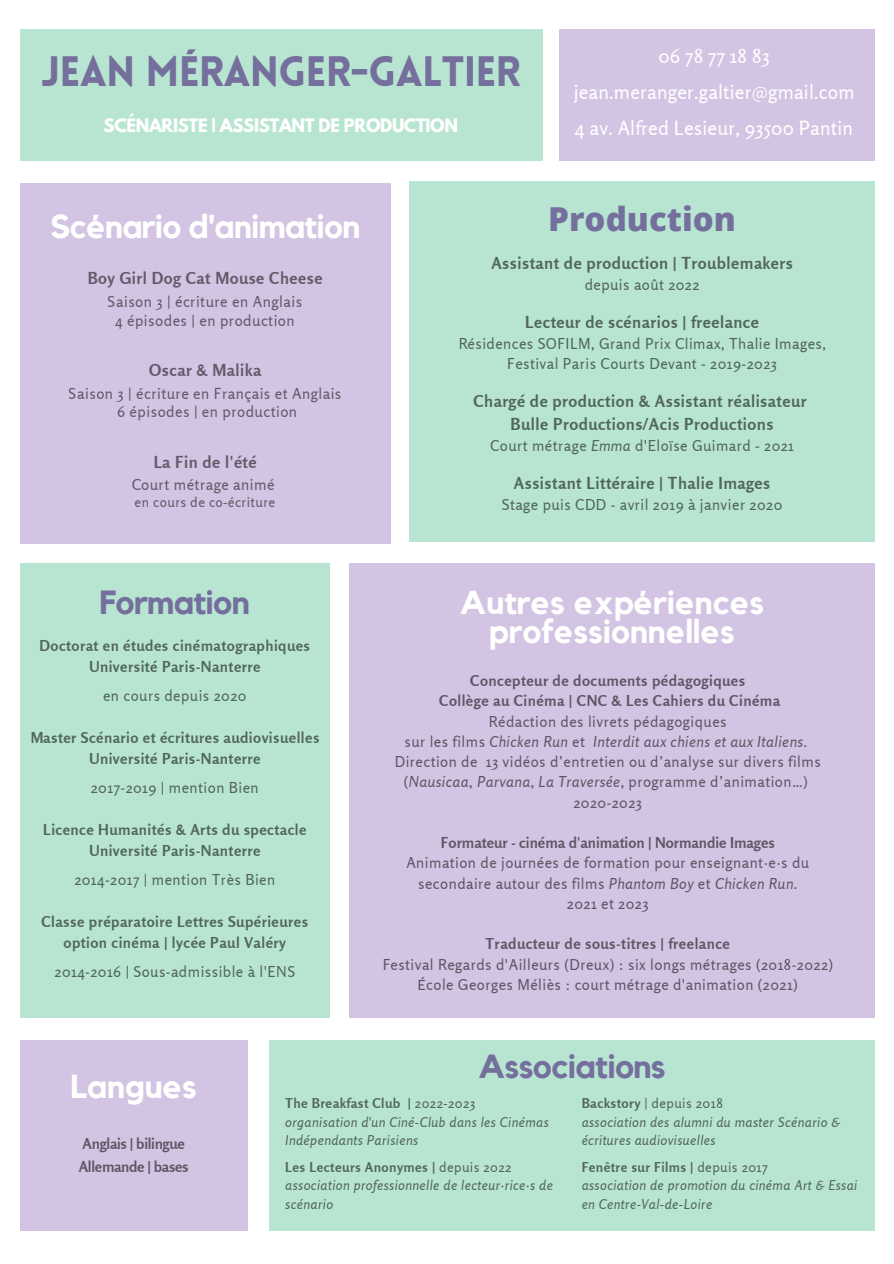
<style>
.page{position:relative;width:894px;height:1264px;background:#fff}
.page>*{position:absolute;margin:0;border:0;box-sizing:border-box;transform-origin:0 0}
.t1{font:900 41.55px "Lovelo";letter-spacing:-.02em;color:#756f9d}
.t2{font:700 33.3px "Kollektif";letter-spacing:-.02em;color:#756f9d}
.t3{font:700 33px/29.2px "Kollektif";color:#fff;text-align:center}
.t4{font:700 33px "Kollektif";letter-spacing:-.02em;color:#fff}
.t5{font:800 33px "Open Sans";color:#756f9d}
.t6{font:19.5px "Rosario";letter-spacing:.01em;color:#fff}
.t7{font:700 16.5px/23px "Rosario";letter-spacing:.03em;color:#000;text-align:center}
.t8{font:700 16.5px "League Spartan";letter-spacing:-.02em;color:#fff}
.t9{font:15.15px/18.6px "Rosario";letter-spacing:.03em;color:#000;text-align:center}
.t10{font:15px/20.2px "Rosario";letter-spacing:.03em;color:#000;text-align:center}
.t11{font:700 15px/21px "Rosario";letter-spacing:.03em;color:#000;text-align:center}
.t12{font:700 15px "Rosario";color:#000}
.t13{font:700 15px/22.5px "Rosario";letter-spacing:-.02em;color:#000}
.t14{font:13.65px "Rosario";letter-spacing:.03em;color:#000}
.t15{font:italic 13.5px/18.5px "Rosario";letter-spacing:.03em;color:#000}
.s1{font-style:italic}
.s2{font-weight:700;font-style:normal}
.s3{font-style:normal}
</style>
<div class="page">
<div style="left:20px;top:29px;width:522px;height:132px;background:#b8e5d1"></div>
<div style="left:559px;top:29px;width:315px;height:132px;background:#d3c4e3"></div>
<div style="left:409px;top:181px;width:465px;height:360px;background:#b8e5d1"></div>
<div style="left:20px;top:563px;width:309px;height:454px;background:#b8e5d1"></div>
<div style="left:349px;top:563px;width:525px;height:454px;background:#d3c4e3"></div>
<div style="left:20px;top:183px;width:370px;height:360px;background:#d3c4e3"></div>
<div style="left:20px;top:1040px;width:227px;height:190px;background:#d3c4e3"></div>
<div style="left:269px;top:1040px;width:606px;height:190px;background:#b8e5d1"></div>
<p class="t1" style="left:41px;top:55px;width:481px">JEAN MÉRANGER-GALTIER</p>
<p class="t8" style="left:104px;top:117px;width:356px">SCÉNARISTE | ASSISTANT DE PRODUCTION</p>
<p class="t6" style="left:658px;top:44px;width:113px">06 78 77 18 83</p>
<p class="t6" style="left:573px;top:80px;width:282px">jean.meranger.galtier@gmail.com</p>
<p class="t6" style="left:575px;top:116px;width:280px">4 av. Alfred Lesieur, 93500 Pantin</p>
<p class="t4" style="left:50px;top:211px;width:311px">Scénario d'animation</p>
<p class="t7" style="left:87px;top:267px;width:236px">Boy Girl Dog Cat Mouse Cheese</p>
<p class="t9" style="left:108px;top:292px;width:196px">Saison 3 | écriture en Anglais<br>4 épisodes | en production</p>
<p class="t7" style="left:149px;top:358px;width:113px">Oscar &amp; Malika</p>
<p class="t9" style="left:69px;top:384px;width:274px">Saison 3 | écriture en Français et Anglais<br>6 épisodes | en production</p>
<p class="t7" style="left:153px;top:450px;width:105px">La Fin de l'été</p>
<p class="t9" style="left:131px;top:475px;width:145px">Court métrage animé</p>
<p class="t14" style="left:134px;top:493px;width:142px">en cours de co-écriture</p>
<p class="t5" style="left:548px;top:196px;width:189px">Production</p>
<p class="t7" style="left:491px;top:251px;width:303px">Assistant de production | Troublemakers</p>
<p class="t10" style="left:584px;top:274px;width:116px">depuis août 2022</p>
<p class="t7" style="left:525px;top:310px;width:235px">Lecteur de scénarios | freelance</p>
<p class="t10" style="left:458px;top:333px;width:369px">Résidences SOFILM, Grand Prix Climax, Thalie Images,<br>Festival Paris Courts Devant - 2019-2023</p>
<p class="t7" style="left:473px;top:389px;width:334px">Chargé de production &amp; Assistant réalisateur<br>Bulle Productions/Acis Productions</p>
<p class="t10" style="left:490px;top:435px;width:305px">Court métrage <span class="s1">Emma</span> d'Eloïse Guimard - 2021</p>
<p class="t7" style="left:513px;top:471px;width:258px">Assistant Littéraire | Thalie Images</p>
<p class="t10" style="left:501px;top:494px;width:282px">Stage puis CDD - avril 2019 à janvier 2020</p>
<p class="t2" style="left:99px;top:587px;width:152px">Formation</p>
<p class="t11" style="left:40px;top:635px;width:272px">Doctorat en études cinématographiques<br>Université Paris-Nanterre</p>
<p class="t10" style="left:103px;top:685px;width:145px">en cours depuis 2020</p>
<p class="t11" style="left:30px;top:727px;width:291px">Master Scénario et écritures audiovisuelles<br>Université Paris-Nanterre</p>
<p class="t10" style="left:91px;top:777px;width:169px">2017-2019 | mention Bien</p>
<p class="t11" style="left:43px;top:819px;width:265px">Licence Humanités &amp; Arts du spectacle<br>Université Paris-Nanterre</p>
<p class="t10" style="left:74px;top:869px;width:202px">2014-2017 | mention Très Bien</p>
<p class="t11" style="left:41px;top:911px;width:268px">Classe préparatoire Lettres Supérieures option cinéma | lycée Paul Valéry</p>
<p class="t10" style="left:54px;top:961px;width:242px">2014-2016 | Sous-admissible à l'ENS</p>
<p class="t3" style="left:460px;top:589px;width:305px">Autres expériences professionnelles</p>
<p class="t11" style="left:439px;top:670px;width:342px;line-height:20.2px">Concepteur de documents pédagogiques<br>Collège au Cinéma | CNC &amp; Les Cahiers du Cinéma</p>
<p class="t10" style="left:394px;top:710px;width:427px">Rédaction des livrets pédagogiques<br>sur les films <span class="s1">Chicken Run</span> et <span class="s1">Interdit aux chiens et aux Italiens</span>.<br>Direction de 13 vidéos d’entretien ou d’analyse sur divers films (<span class="s1">Nausicaa</span>, <span class="s1">Parvana</span>, <span class="s1">La Traversée</span>, programme d’animation…)<br>2020-2023</p>
<p class="t12" style="left:441px;top:833px;width:335px">Formateur - cinéma d'animation | Normandie Images</p>
<p class="t10" style="left:406px;top:852px;width:404px">Animation de journées de formation pour enseignant·e·s du secondaire autour des films <span class="s1">Phantom Boy</span> et <span class="s1">Chicken Run</span>.<br>2021 et 2023</p>
<p class="t11" style="left:485px;top:933px;width:246px">Traducteur de sous-titres | freelance</p>
<p class="t10" style="left:382px;top:953px;width:452px">Festival Regards d'Ailleurs (Dreux) : six longs métrages (2018-2022)<br>École Georges Méliès : court métrage d'animation (2021)</p>
<p class="t3" style="left:71px;top:1072px;width:128px">Langues</p>
<p class="t13" style="left:79px;top:1132px;width:111px">Anglais | bilingue<br>Allemande | bases</p>
<p class="t2" style="left:478px;top:1050px;width:189px">Associations</p>
<p class="t15" style="left:581px;top:1093px;width:260px"><span class="s2">Backstory</span> <span class="s3">| depuis 2018<br></span>association des alumni du master Scénario &amp; écritures audiovisuelles</p>
<p class="t15" style="left:581px;top:1157px;width:277px"><span class="s2">Fenêtre sur Films |</span> <span class="s3">depuis 2017<br></span>association de promotion du cinéma Art &amp; Essai en Centre-Val-de-Loire</p>
<p class="t15" style="left:285px;top:1093px;width:265px"><span class="s2">The Breakfast Club |</span> <span class="s3">2022-2023 </span>organisation d'un Ciné-Club dans les Cinémas<br>Indépendants Parisiens</p>
<p class="t15" style="left:285px;top:1157px;width:269px"><span class="s2">Les Lecteurs Anonymes |</span> <span class="s3">depuis 2022 </span>association professionnelle de lecteur·rice·s de scénario</p>
</div>
